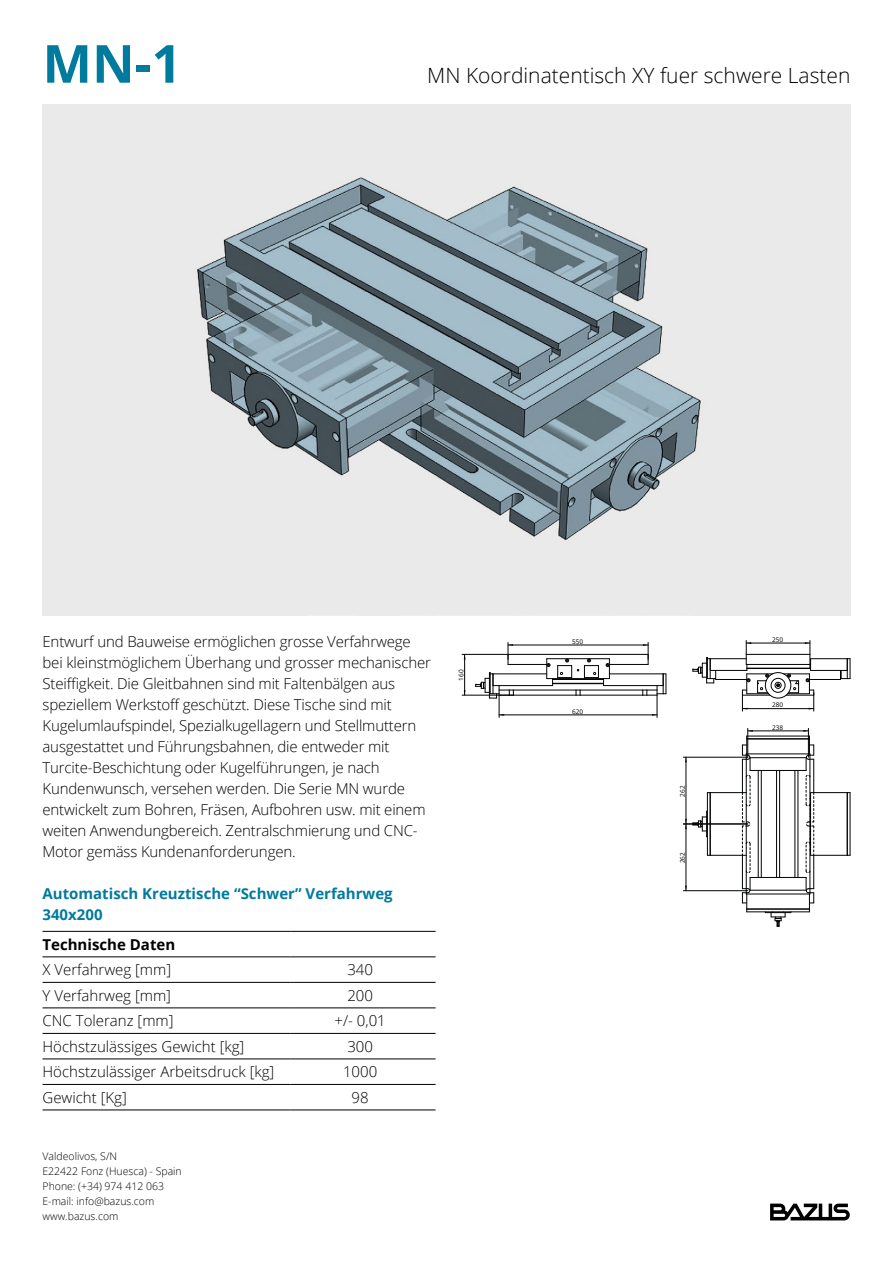
<style>
.page{position:relative;width:893px;height:1263px;background:#fff}
.page>*{position:absolute;margin:0;border:0;box-sizing:border-box;transform-origin:0 0}
.t1{font:700 52.5px "Open Sans";color:#007a9d}
.t2{font:300 21px "Open Sans";color:#000}
.t3{font:300 15px/21px "Open Sans";letter-spacing:-.01em;color:#000}
.t4{font:700 15px/21px "Open Sans";color:#007a9d}
.t5{font:700 15px "Open Sans";color:#000}
.t6{font:300 10.5px/15px "Open Sans";color:#000}
.t7{font:6.45px "Open Sans";color:#010202}
</style>
<div class="page">
<svg style="left:770px;top:1203px;width:80px;height:17px"></svg>
<img style="left:43px;top:105px;width:807px;height:510px">
<hr style="left:850px;top:793px;width:1px;height:62px;background:#010202">
<svg style="left:693px;top:792px;width:17px;height:64px"></svg>
<hr style="left:847px;top:793px;width:1px;height:62px;background:#010202">
<hr style="left:811px;top:792px;width:36px;height:1px;background:#010202">
<hr style="left:811px;top:855px;width:36px;height:1px;background:#010202">
<hr style="left:710px;top:793px;width:1px;height:62px;background:#010202">
<hr style="left:710px;top:855px;width:36px;height:1px;background:#010202">
<hr style="left:710px;top:792px;width:36px;height:1px;background:#010202">
<hr style="left:716px;top:679px;width:31px;height:1px;background:#010202">
<hr style="left:809px;top:679px;width:31px;height:1px;background:#010202">
<svg style="left:840px;top:658px;width:11px;height:21px"></svg>
<hr style="left:811px;top:670px;width:36px;height:1px;background:#010202">
<hr style="left:811px;top:658px;width:36px;height:1px;background:#010202">
<svg style="left:692px;top:657px;width:24px;height:27px"></svg>
<hr style="left:710px;top:670px;width:37px;height:1px;background:#010202">
<hr style="left:710px;top:658px;width:36px;height:1px;background:#010202">
<hr style="left:580px;top:695px;width:63px;height:1px;background:#010202">
<hr style="left:580px;top:690px;width:63px;height:1px;background:#010202">
<hr style="left:513px;top:690px;width:63px;height:1px;background:#010202">
<hr style="left:513px;top:695px;width:63px;height:1px;background:#010202">
<hr style="left:547px;top:658px;width:62px;height:1px;background:#010202">
<hr style="left:493px;top:685px;width:60px;height:1px;background:#010202">
<hr style="left:493px;top:674px;width:54px;height:1px;background:#010202">
<svg style="left:546px;top:659px;width:64px;height:37px"></svg>
<hr style="left:603px;top:685px;width:60px;height:1px;background:#010202">
<hr style="left:609px;top:674px;width:54px;height:1px;background:#010202">
<hr style="left:508px;top:654px;width:140px;height:1px;background:#010202">
<hr style="left:508px;top:664px;width:39px;height:1px;background:#010202">
<hr style="left:609px;top:664px;width:39px;height:1px;background:#010202">
<svg style="left:475px;top:672px;width:39px;height:45px"></svg>
<svg style="left:642px;top:674px;width:25px;height:43px"></svg>
<hr style="left:499px;top:715px;width:158px;height:1px;background:#010202">
<hr style="left:462px;top:695px;width:51px;height:1px;background:#010202">
<hr style="left:462px;top:654px;width:46px;height:1px;background:#010202">
<hr style="left:464px;top:654px;width:1px;height:41px;background:#010202">
<svg style="left:508px;top:642px;width:5px;height:22px"></svg>
<svg style="left:643px;top:642px;width:6px;height:22px"></svg>
<hr style="left:508px;top:645px;width:140px;height:1px;background:#010202">
<svg style="left:742px;top:640px;width:72px;height:71px"></svg>
<hr style="left:742px;top:708px;width:72px;height:1px;background:#010202">
<hr style="left:683px;top:757px;width:65px;height:1px;background:#010202">
<hr style="left:686px;top:757px;width:1px;height:67px;background:#010202">
<svg style="left:685px;top:819px;width:2px;height:10px"></svg>
<hr style="left:683px;top:824px;width:65px;height:1px;background:#010202">
<hr style="left:683px;top:890px;width:65px;height:1px;background:#010202">
<hr style="left:686px;top:824px;width:1px;height:67px;background:#010202">
<svg style="left:742px;top:728px;width:72px;height:199px"></svg>
<hr style="left:748px;top:731px;width:60px;height:1px;background:#010202">
<hr style="left:43px;top:931px;width:248px;height:1px;background:#000">
<hr style="left:291px;top:931px;width:145px;height:1px;background:#000">
<hr style="left:43px;top:956px;width:248px;height:1px;background:#000">
<hr style="left:291px;top:956px;width:145px;height:1px;background:#000">
<hr style="left:43px;top:982px;width:248px;height:1px;background:#000">
<hr style="left:291px;top:982px;width:145px;height:1px;background:#000">
<hr style="left:43px;top:1007px;width:248px;height:1px;background:#000">
<hr style="left:291px;top:1007px;width:145px;height:1px;background:#000">
<hr style="left:43px;top:1084px;width:248px;height:1px;background:#000">
<hr style="left:291px;top:1084px;width:145px;height:1px;background:#000">
<hr style="left:43px;top:1109px;width:248px;height:1px;background:#000">
<hr style="left:291px;top:1109px;width:145px;height:1px;background:#000">
<hr style="left:43px;top:1033px;width:248px;height:1px;background:#000">
<hr style="left:291px;top:1033px;width:145px;height:1px;background:#000">
<hr style="left:43px;top:1058px;width:248px;height:1px;background:#000">
<hr style="left:291px;top:1058px;width:145px;height:1px;background:#000">
<h1 class="t1" style="left:43px;top:27px;width:141px">MN-1</h1>
<h2 class="t2" style="left:427px;top:61px;width:425px">MN Koordinatentisch XY fuer schwere Lasten</h2>
<p class="t3" style="left:43px;top:631px;width:390px">Entwurf und Bauweise ermöglichen grosse Verfahrwege bei kleinstmöglichem Überhang und grosser mechanischer Steiffigkeit. Die Gleitbahnen sind mit Faltenbälgen aus speziellem Werkstoff geschützt. Diese Tische sind mit Kugelumlaufspindel, Spezialkugellagern und Stellmuttern ausgestattet und Führungsbahnen, die entweder mit Turcite-Beschichtung oder Kugelführungen, je nach Kundenwunsch, versehen werden. Die Serie MN wurde entwickelt zum Bohren, Fräsen, Aufbohren usw. mit einem weiten Anwendungbereich. Zentralschmierung und CNC-Motor gemäss Kundenanforderungen.</p>
<p class="t4" style="left:43px;top:883px;width:352px">Automatisch Kreuztische “Schwer” Verfahrweg<br>340x200</p>
<p class="t5" style="left:43px;top:934px;width:134px">Technische Daten</p>
<p class="t3" style="left:43px;top:959px;width:130px">X Verfahrweg [mm]</p>
<p class="t3" style="left:347px;top:959px;width:27px">340</p>
<p class="t3" style="left:43px;top:984px;width:130px">Y Verfahrweg [mm]</p>
<p class="t3" style="left:347px;top:984px;width:27px">200</p>
<p class="t3" style="left:43px;top:1010px;width:133px">CNC Toleranz [mm]</p>
<p class="t3" style="left:334px;top:1010px;width:53px">+/- 0,01</p>
<p class="t3" style="left:43px;top:1035px;width:203px">Höchstzulässiges Gewicht [kg]</p>
<p class="t3" style="left:347px;top:1035px;width:27px">300</p>
<p class="t3" style="left:43px;top:1061px;width:233px">Höchstzulässiger Arbeitsdruck [kg]</p>
<p class="t3" style="left:343px;top:1061px;width:36px">1000</p>
<p class="t3" style="left:43px;top:1086px;width:86px">Gewicht [Kg]</p>
<p class="t3" style="left:352px;top:1086px;width:19px">98</p>
<p class="t6" style="left:43px;top:1149px;width:141px">Valdeolivos, S/N<br>E22422 Fonz (Huesca) - Spain<br>Phone: (+34) 974 412 063<br>E-mail: info@bazus.com www.bazus.com</p>
<p class="t7" style="left:457px;top:681px;width:13px;rotate:-90deg">160</p>
<p class="t7" style="left:572px;top:637px;width:13px">550</p>
<p class="t7" style="left:772px;top:635px;width:13px">250</p>
<p class="t7" style="left:572px;top:707px;width:13px">620</p>
<p class="t7" style="left:678px;top:796px;width:13px;rotate:-90deg">262</p>
<p class="t7" style="left:678px;top:863px;width:13px;rotate:-90deg">262</p>
<p class="t7" style="left:772px;top:701px;width:13px">280</p>
<p class="t7" style="left:772px;top:723px;width:13px">238</p>
</div>
